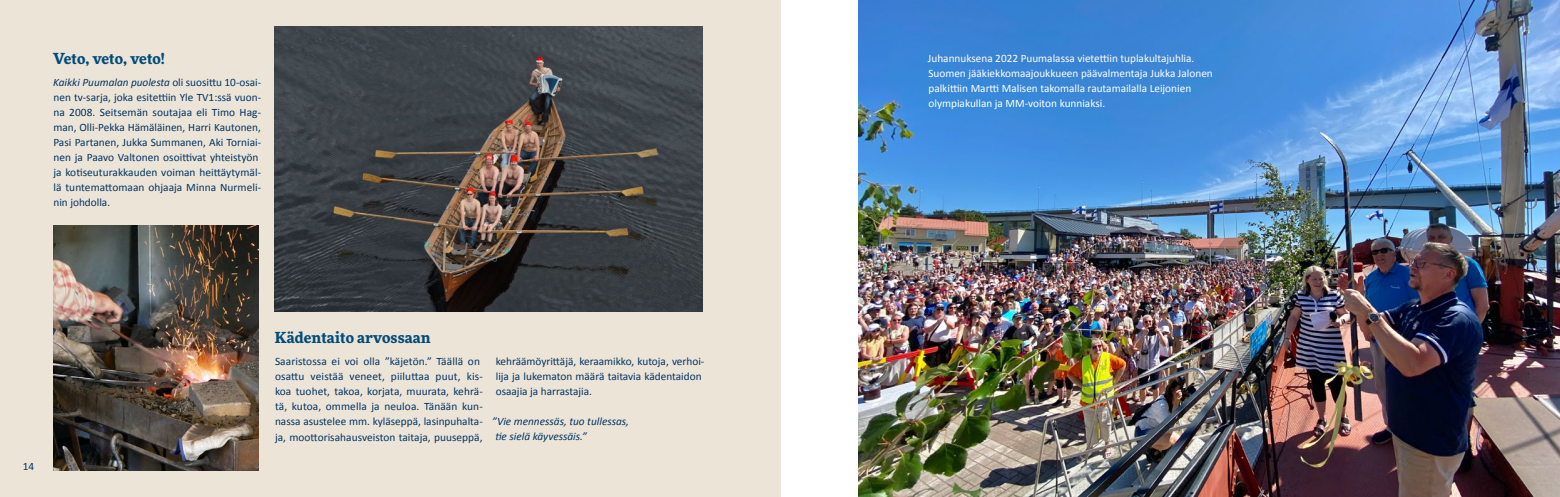
<style>
.page{position:relative;width:1560px;height:497px;background:#fff}
.page>*{position:absolute;margin:0;border:0;box-sizing:border-box;transform-origin:0 0}
.t1{font:700 15px "More Pro";letter-spacing:.005em;color:#004c79}
.t2{font:11.25px/15px "Calibri";color:#003462}
.t3{font:11.25px/15px "Calibri";color:#fff}
.t4{font:italic 11.25px/15px "Calibri";color:#003462}
.s1{font-style:italic}
</style>
<div class="page">
<div style="left:0;top:0;width:780px;height:496px;background:#ede4d8"></div>
<img style="left:858px;top:0;width:701px;height:496px">
<img style="left:275px;top:26px;width:427px;height:285px">
<img style="left:53px;top:225px;width:206px;height:245px">
<h1 class="t1" style="left:53px;top:47px;width:113px">Veto, veto, veto!</h1>
<p class="t2" style="left:53px;top:74px;width:209px"><span class="s1">Kaikki Puumalan puolesta</span> oli suosittu 10-osai&shy;nen tv-sarja, joka esitettiin Yle TV1:ssä vuon&shy;na 2008. Seitsemän soutajaa eli Timo Hag&shy;man, Olli-Pekka Hämäläinen, Harri Kautonen, Pasi Partanen, Jukka Summanen, Aki Torniai&shy;nen ja Paavo Valtonen osoittivat yhteistyön ja kotiseuturakkauden voiman heittäytymäl&shy;lä tuntemattomaan ohjaaja Minna Nurmeli&shy;nin johdolla.</p>
<p class="t2" style="left:23px;top:458px;width:13px">14</p>
<h1 class="t1" style="left:275px;top:326px;width:157px">Kädentaito arvossaan</h1>
<p class="t2" style="left:275px;top:353px;width:209px">Saaristossa ei voi olla ”käjetön.” Täällä on osattu veistää veneet, piiluttaa puut, kis&shy;koa tuohet, takoa, korjata, muurata, kehrä&shy;tä, kutoa, ommella ja neuloa. Tänään kun&shy;nassa asustelee mm. kyläseppä, lasinpuhalta&shy;ja, moottorisahausveiston taitaja, puuseppä,</p>
<p class="t2" style="left:495px;top:353px;width:210px">kehräämöyrittäjä, keraamikko, kutoja, verhoi&shy;lija ja lukematon määrä taitavia kädentaidon osaajia ja harrastajia.</p>
<p class="t4" style="left:492px;top:413px;width:138px">”Vie mennessäs, tuo tullessas, tie sielä käyvessäis.”</p>
<p class="t3" style="left:927px;top:50px;width:286px">Juhannuksena 2022 Puumalassa vietettiin tuplakultajuhlia.<br>Suomen jääkiekkomaajoukkueen päävalmentaja Jukka Jalonen palkittiin Martti Malisen takomalla rautamailalla Leijonien olympiakullan ja MM-voiton kunniaksi.</p>
</div>
